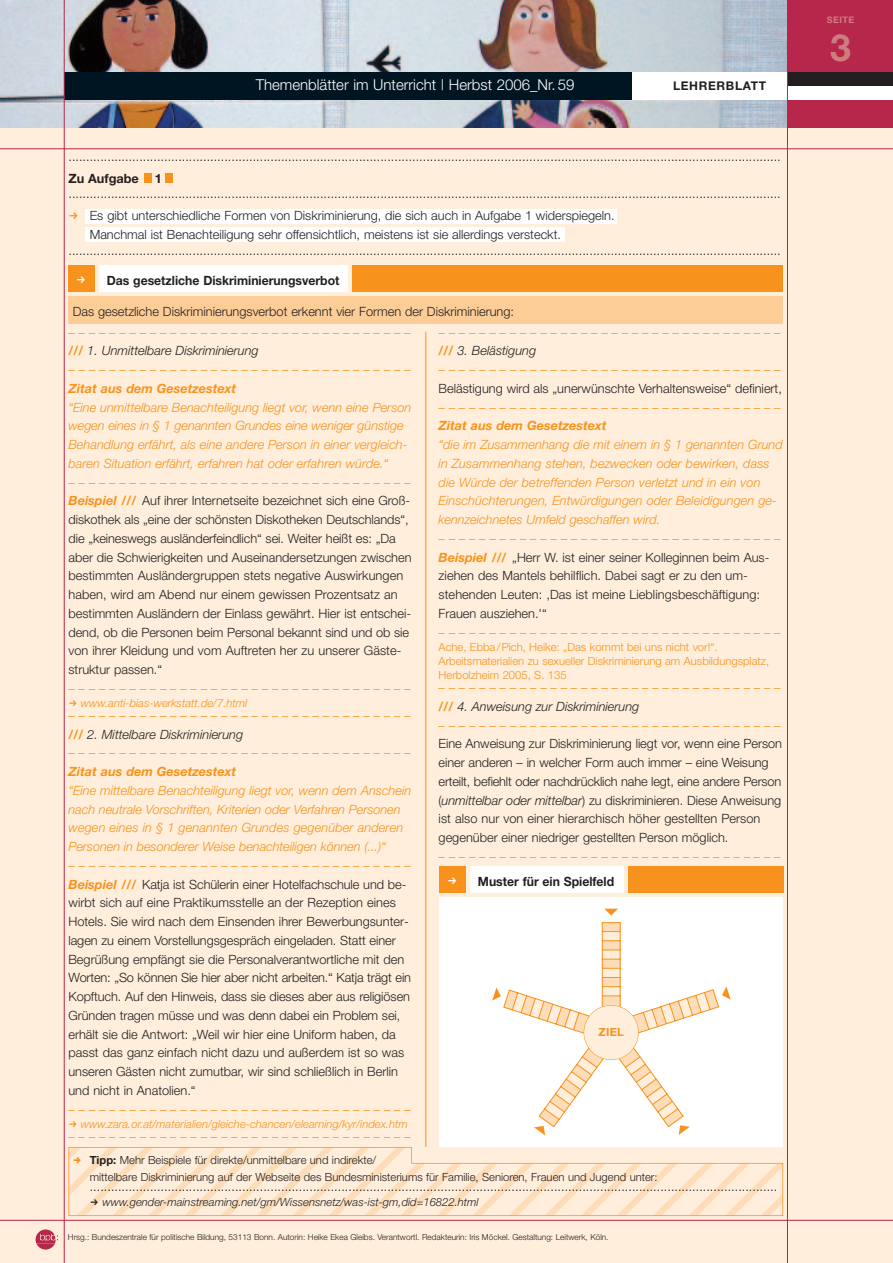
<style>
.page{position:relative;width:893px;height:1263px;background:#fff}
.page>*{position:absolute;margin:0;border:0;box-sizing:border-box;transform-origin:0 0}
.t1{font:700 37.5px "Helvetica Neue";color:#ce7d7f}
.t2{font:300 15px "Helvetica Neue";color:#fff}
.t3{font:300 12.75px/18.8px "Helvetica Neue";color:#231f20}
.t4{font:italic 300 12.75px/18.8px "Helvetica Neue";color:#f7931d}
.t5{font:300 12.75px/18.8px "Helvetica Neue";color:#f7931d}
.t6{font:italic 700 12.75px "Helvetica Neue";color:#f7931d}
.t7{font:700 12.75px "Helvetica Neue";color:#231f20;scale:.96 1}
.t8{font:700 12.75px "Helvetica Neue";color:#231f20}
.t9{font:700 12px "Helvetica Neue";letter-spacing:.055em;color:#231f20}
.t10{font:300 11.25px/16.5px "Helvetica Neue";color:#231f20}
.t11{font:300 11.25px/14.2px "Helvetica Neue";color:#f7931d}
.t12{font:italic 300 11.25px "Helvetica Neue";color:#f7931d}
.t13{font:italic 300 11.25px "Helvetica Neue";color:#231f20}
.t14{font:700 11.25px "Helvetica Neue";color:#f7931d}
.t15{font:700 9px "Helvetica Neue";letter-spacing:.055em;color:#ce7d7f}
.t16{font:300 8.25px "Helvetica Neue";color:#231f20}
.s1{font-weight:700;font-style:italic}
.s2{font-style:italic;color:#231f20}
.s3{color:#f7931d}
.s4{font-weight:700;font-style:italic;color:#f7931d}
.s5{font-style:italic}
.s6{font-weight:700}
</style>
<div class="page">
<div style="left:0;top:0;width:892px;height:1263px;background:#feeedb"></div>
<img style="left:0;top:0;width:787px;height:128px">
<div style="left:787px;top:0;width:105px;height:128px;background:#b6274b"></div>
<hr style="left:0;top:148px;width:892px;height:1px;background:#b6274b">
<hr style="left:0;top:1220px;width:892px;height:1px;background:#b6274b">
<div style="left:64px;top:72px;width:723px;height:28px;background:#001522"></div>
<div style="left:632px;top:72px;width:260px;height:28px;background:#fff"></div>
<div style="left:787px;top:72px;width:105px;height:14px;background:#231f20"></div>
<svg style="left:36px;top:1229px;width:22px;height:21px"></svg>
<hr style="left:64px;top:0;width:1px;height:1263px;background:#b6274b">
<hr style="left:787px;top:0;width:1px;height:1263px;background:#b6274b">
<div style="left:85px;top:209px;width:532px;height:14px;background:#fff"></div>
<div style="left:85px;top:228px;width:480px;height:14px;background:#fff"></div>
<div style="left:165px;top:173px;width:7px;height:10px;background:#f7931d"></div>
<div style="left:144px;top:173px;width:7px;height:10px;background:#f7931d"></div>
<hr style="left:425px;top:332px;width:1px;height:815px;background:#f7931d">
<div style="left:68px;top:266px;width:27px;height:26px;background:#f7931d"></div>
<div style="left:99px;top:266px;width:249px;height:26px;background:#fff"></div>
<div style="left:352px;top:266px;width:431px;height:26px;background:#f7931d"></div>
<div style="left:68px;top:296px;width:715px;height:28px;background:#fdcd97"></div>
<svg style="left:68px;top:1147px;width:715px;height:69px"></svg>
<div style="left:439px;top:866px;width:27px;height:27px;background:#f7931d"></div>
<div style="left:470px;top:866px;width:153px;height:27px;background:#fff"></div>
<div style="left:628px;top:866px;width:155px;height:27px;background:#f7931d"></div>
<div style="left:439px;top:897px;width:344px;height:250px;background:#fff"></div>
<div style="left:584px;top:1005px;width:54px;height:55px;background:#feeedb;border-radius:50%"></div>
<svg style="left:604px;top:909px;width:14px;height:7px"></svg>
<svg style="left:534px;top:1042px;width:74px;height:93px"></svg>
<svg style="left:614px;top:1042px;width:75px;height:93px"></svg>
<svg style="left:492px;top:922px;width:238px;height:114px"></svg>
<svg style="left:69px;top:1147px;width:644px;height:69px"></svg>
<p class="t2" style="left:256px;top:80px;width:320px">Themenblätter im Unterricht | Herbst 2006_Nr.59</p>
<p class="t9" style="left:673px;top:82px;width:95px">LEHRERBLATT</p>
<p class="t3" style="left:68px;top:148px;width:713px">.........................................................................................................................................................................................................</p>
<p class="t8" style="left:68px;top:173px;width:95px">Zu Aufgabe 1</p>
<p class="t3" style="left:90px;top:184px;width:692px;line-height:21.8px;text-indent:-21px">.........................................................................................................................................................................................................<br>Es gibt unterschiedliche Formen von Diskriminierung, die sich auch in Aufgabe 1 widerspiegeln.</p>
<p class="t3" style="left:68px;top:228px;width:713px;line-height:15.8px;text-indent:21px">Manchmal ist Benachteiligung sehr offensichtlich, meistens ist sie allerdings versteckt. .........................................................................................................................................................................................................</p>
<p class="t7" style="left:107px;top:276px;width:244px">Das gesetzliche Diskriminierungsverbot</p>
<p class="t3" style="left:73px;top:304px;width:443px">Das gesetzliche Diskriminierungsverbot erkennt vier Formen der Diskriminierung:</p>
<p class="t5" style="left:68px;top:324px;width:343px">–––––––––––––––––––––––––––––––––– <span class="s1">///</span> <span class="s2">1. Unmittelbare Diskriminierung </span>––––––––––––––––––––––––––––––––––</p>
<p class="t6" style="left:68px;top:384px;width:169px">Zitat aus dem Gesetzestext</p>
<p class="t4" style="left:68px;top:399px;width:344px">“Eine unmittelbare Benachteiligung liegt vor, wenn eine Person wegen eines in § 1 genannten Grundes eine weniger günstige Behandlung erfährt, als eine andere Person in einer vergleich&shy;baren Situation erfährt, erfahren hat oder erfahren würde.“</p>
<p class="t3" style="left:68px;top:474px;width:344px"><span class="s3">–––––––––––––––––––––––––––––––––– </span><span class="s4">Beispiel ///</span> Auf ihrer Internetseite bezeichnet sich eine Groß&shy;diskothek als „eine der schönsten Diskotheken Deutschlands“, die „keineswegs ausländerfeindlich“ sei. Weiter heißt es: „Da aber die Schwierigkeiten und Auseinandersetzungen zwischen bestimmten Ausländergruppen stets negative Auswirkungen haben, wird am Abend nur einem gewissen Prozentsatz an bestimmten Ausländern der Einlass gewährt. Hier ist entschei&shy;dend, ob die Personen beim Personal bekannt sind und ob sie von ihrer Kleidung und vom Auftreten her zu unserer Gäste&shy;struktur passen.“</p>
<p class="t5" style="left:68px;top:680px;width:343px">––––––––––––––––––––––––––––––––––</p>
<p class="t12" style="left:81px;top:699px;width:168px">www.anti-bias-werkstatt.de/7.html</p>
<p class="t5" style="left:68px;top:707px;width:343px">–––––––––––––––––––––––––––––––––– <span class="s1">///</span> <span class="s2">2. Mittelbare Diskriminierung </span>––––––––––––––––––––––––––––––––––</p>
<p class="t6" style="left:68px;top:767px;width:169px">Zitat aus dem Gesetzestext</p>
<p class="t4" style="left:68px;top:782px;width:344px">“Eine mittelbare Benachteiligung liegt vor, wenn dem Anschein nach neutrale Vorschriften, Kriterien oder Verfahren Personen wegen eines in § 1 genannten Grundes gegenüber anderen Personen in besonderer Weise benachteiligen können (...)“</p>
<p class="t3" style="left:68px;top:857px;width:344px"><span class="s3">–––––––––––––––––––––––––––––––––– </span><span class="s4">Beispiel ///</span> Katja ist Schülerin einer Hotelfachschule und be&shy;wirbt sich auf eine Praktikumsstelle an der Rezeption eines Hotels. Sie wird nach dem Einsenden ihrer Bewerbungsunter&shy;lagen zu einem Vorstellungsgespräch eingeladen. Statt einer Begrüßung empfängt sie die Personalverantwortliche mit den Worten: „So können Sie hier aber nicht arbeiten.“ Katja trägt ein Kopftuch. Auf den Hinweis, dass sie dieses aber aus religiösen Gründen tragen müsse und was denn dabei ein Problem sei, erhält sie die Antwort: „Weil wir hier eine Uniform haben, da passt das ganz einfach nicht dazu und außerdem ist so was unseren Gästen nicht zumutbar, wir sind schließlich in Berlin und nicht in Anatolien.“</p>
<p class="t5" style="left:68px;top:1101px;width:343px">––––––––––––––––––––––––––––––––––</p>
<p class="t12" style="left:81px;top:1120px;width:328px">www.zara.or.at/materialien/gleiche-chancen/elearning/kyr/index.htm</p>
<p class="t5" style="left:68px;top:1128px;width:343px">––––––––––––––––––––––––––––––––––</p>
<p class="t5" style="left:438px;top:324px;width:343px">–––––––––––––––––––––––––––––––––– <span class="s1">///</span> <span class="s2">3. Belästigung </span>––––––––––––––––––––––––––––––––––</p>
<p class="t3" style="left:438px;top:380px;width:345px">Belästigung wird als „unerwünschte Verhaltensweise“ definiert,</p>
<p class="t5" style="left:438px;top:399px;width:343px">––––––––––––––––––––––––––––––––––</p>
<p class="t6" style="left:438px;top:421px;width:169px">Zitat aus dem Gesetzestext</p>
<p class="t4" style="left:438px;top:436px;width:345px">“die im Zusammenhang die mit einem in § 1 genannten Grund in Zusammenhang stehen, bezwecken oder bewirken, dass die Würde der betreffenden Person verletzt und in ein von Einschüchterungen, Entwürdigungen oder Beleidigungen ge&shy;kennzeichnetes Umfeld geschaffen wird.</p>
<p class="t3" style="left:438px;top:530px;width:343px"><span class="s3">–––––––––––––––––––––––––––––––––– </span><span class="s4">Beispiel ///</span> „Herr W. ist einer seiner Kolleginnen beim Aus&shy;ziehen des Mantels behilflich. Dabei sagt er zu den um&shy;stehenden Leuten: ‚Das ist meine Lieblingsbeschäftigung:<br>Frauen ausziehen.'“</p>
<p class="t5" style="left:438px;top:624px;width:343px">––––––––––––––––––––––––––––––––––</p>
<p class="t11" style="left:438px;top:641px;width:332px">Ache, Ebba/Pich, Heike: „Das kommt bei uns nicht vor!“.<br>Arbeitsmaterialien zu sexueller Diskriminierung am Ausbildungsplatz,<br>Herbolzheim 2005, S. 135</p>
<p class="t5" style="left:438px;top:680px;width:343px">–––––––––––––––––––––––––––––––––– <span class="s1">///</span> <span class="s2">4. Anweisung zur Diskriminierung </span>––––––––––––––––––––––––––––––––––</p>
<p class="t3" style="left:438px;top:736px;width:345px">Eine Anweisung zur Diskriminierung liegt vor, wenn eine Person einer anderen – in welcher Form auch immer – eine Weisung erteilt, befiehlt oder nachdrücklich nahe legt, eine andere Person (<span class="s5">unmittelbar oder mittelbar</span>) zu diskriminieren. Diese Anweisung ist also nur von einer hierarchisch höher gestellten Person gegenüber einer niedriger gestellten Person möglich.</p>
<p class="t5" style="left:438px;top:848px;width:343px">––––––––––––––––––––––––––––––––––</p>
<p class="t7" style="left:478px;top:877px;width:143px">Muster für ein Spielfeld</p>
<p class="t14" style="left:598px;top:1028px;width:27px">ZIEL</p>
<p class="t10" style="left:90px;top:1153px;width:569px"><span class="s6">Tipp:</span> Mehr Beispiele für direkte/unmittelbare und indirekte/<br>mittelbare Diskriminierung auf der Webseite des Bundesministeriums für Familie, Senioren, Frauen und Jugend unter:</p>
<p class="t3" style="left:90px;top:1178px;width:689px">..................................................................................................................................................................................................</p>
<p class="t13" style="left:102px;top:1198px;width:377px">www.gender-mainstreaming.net/gm/Wissensnetz/was-ist-gm,did=16822.html</p>
<p class="t16" style="left:68px;top:1235px;width:542px">Hrsg.: Bundeszentrale für politische Bildung, 53113 Bonn. Autorin: Heike Ekea Gleibs. Verantwortl. Redakteurin: Iris Möckel. Gestaltung: Leitwerk, Köln.</p>
<p class="t15" style="left:826px;top:17px;width:29px">SEITE</p>
<h1 class="t1" style="left:830px;top:34px;width:22px">3</h1>
</div>
